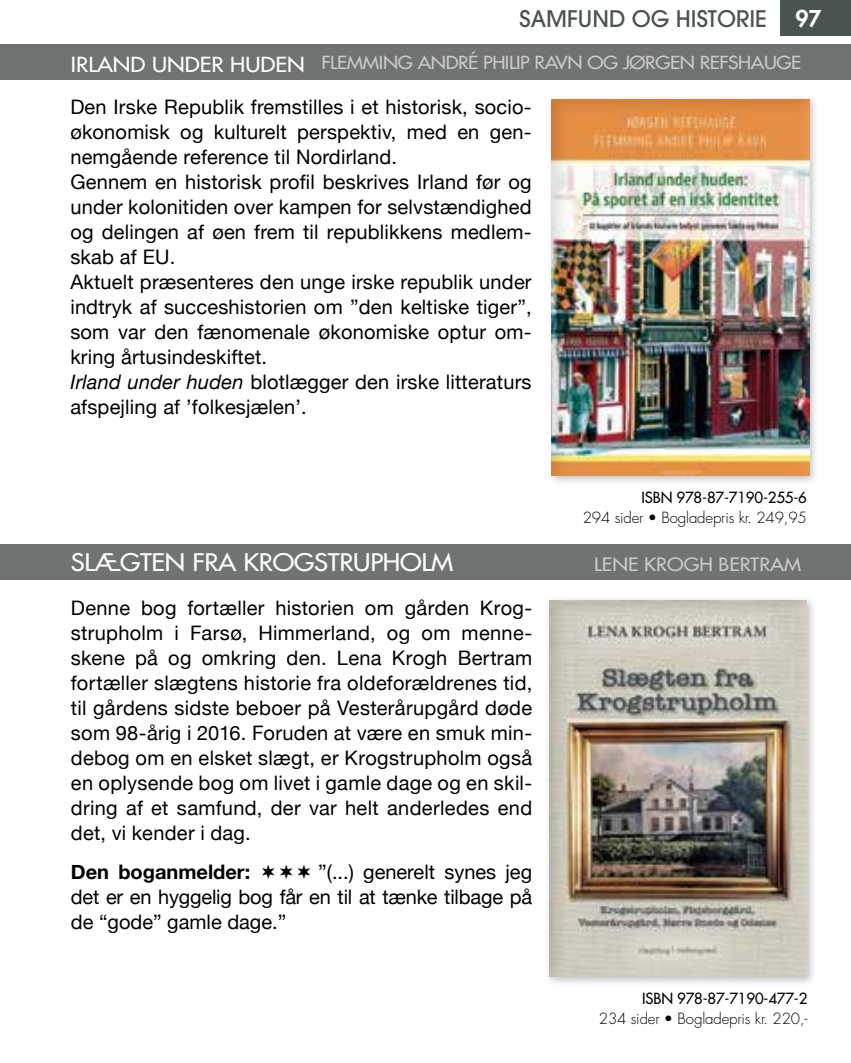
<style>
.page{position:relative;width:851px;height:1063px;background:#fff}
.page>*{position:absolute;margin:0;border:0;box-sizing:border-box;transform-origin:0 0}
.t1{font:23.5px "Futura";letter-spacing:-.01em;color:#fff;scale:1.1 1}
.t2{font:500 22.5px "Avant Garde";color:#49534f}
.t3{font:800 22.5px "Futura";color:#fff}
.t4{font:20px/25px "Helvetica Neue";letter-spacing:.01em;color:#000;text-align:justify}
.t5{font:700 20px "Helvetica Neue";color:#000}
.t6{font:18px "Futura";color:#cacac9;scale:1.11 1}
.t7{font:17.5px "Futura";letter-spacing:-.02em;color:#cacac9;scale:1.1 1}
.t8{font:300 15px "Futura";letter-spacing:-.01em;color:#000}
.t9{font:15px "Futura";letter-spacing:-.01em;color:#000}
.s1{font-size:20.25px;color:#fff}
.s2{font-style:italic}
</style>
<div class="page">
<div style="left:780px;top:0;width:70px;height:35px;background:#49534f"></div>
<div style="left:0;top:45px;width:850px;height:35px;background:#707470"></div>
<div style="left:0;top:544px;width:850px;height:36px;background:#707470"></div>
<div style="left:544px;top:595px;width:272px;height:392px;background:#000;opacity:.25"></div>
<div style="left:549px;top:598px;width:261px;height:383px;background:#000;opacity:.15"></div>
<div style="left:546px;top:94px;width:273px;height:392px;background:#000;opacity:.25"></div>
<div style="left:551px;top:98px;width:262px;height:382px;background:#000;opacity:.15"></div>
<p class="t2" style="left:519px;top:4px;width:249px">SAMFUND OG HISTORIE</p>
<p class="t3" style="left:795px;top:3px;width:28px">97</p>
<p class="t7" style="left:71px;top:51px;width:665px"><span class="s1">IRLAND UNDER HUDEN</span> FLEMMING ANDRÉ PHILIP RAVN OG JØRGEN REFSHAUGE</p>
<p class="t4" style="left:70px;top:95px;width:463px;text-align:left">Den Irske Republik fremstilles i et historisk, socio&shy;økonomisk og kulturelt perspektiv, med en gen&shy;nemgående reference til Nordirland.<br>Gennem en historisk profil beskrives Irland før og under kolonitiden over kampen for selvstændighed og delingen af øen frem til republikkens medlem&shy;skab af EU.<br>Aktuelt præsenteres den unge irske republik under indtryk af succeshistorien om ”den keltiske tiger”, som var den fænomenale økonomiske optur om&shy;kring årtusindeskiftet.<br><span class="s2">Irland under huden</span> blotlægger den irske litteraturs afspejling af ’folkesjælen’.</p>
<p class="t9" style="left:641px;top:488px;width:167px">ISBN 978-87-7190-255-6</p>
<p class="t8" style="left:582px;top:508px;width:226px">294 sider • Bogladepris kr. 249,95</p>
<p class="t1" style="left:71px;top:547px;width:349px">SLÆGTEN FRA KROGSTRUPHOLM</p>
<p class="t6" style="left:594px;top:553px;width:188px">LENE KROGH BERTRAM</p>
<p class="t4" style="left:71px;top:596px;width:463px">Denne bog fortæller historien om gården Krog&shy;strupholm i Farsø, Himmerland, og om menne&shy;skene på og omkring den. Lena Krogh Bertram fortæller slægtens historie fra oldeforældrenes tid, til gårdens sidste beboer på Vesterårupgård døde som 98-årig i 2016. Foruden at være en smuk min&shy;debog om en elsket slægt, er Krogstrupholm også en oplysende bog om livet i gamle dage og en skil&shy;dring af et samfund, der var helt anderledes end det, vi kender i dag.</p>
<p class="t5" style="left:71px;top:856px;width:181px">Den boganmelder:</p>
<p class="t4" style="left:71px;top:860px;width:462px;text-indent:247px">”(...) generelt synes jeg det er en hyggelig bog får en til at tænke tilbage på de “gode” gamle dage. ”</p>
<p class="t9" style="left:642px;top:989px;width:167px">ISBN 978-87-7190-477-2</p>
<p class="t8" style="left:598px;top:1009px;width:210px">234 sider • Bogladepris kr. 220,-</p>
</div>
